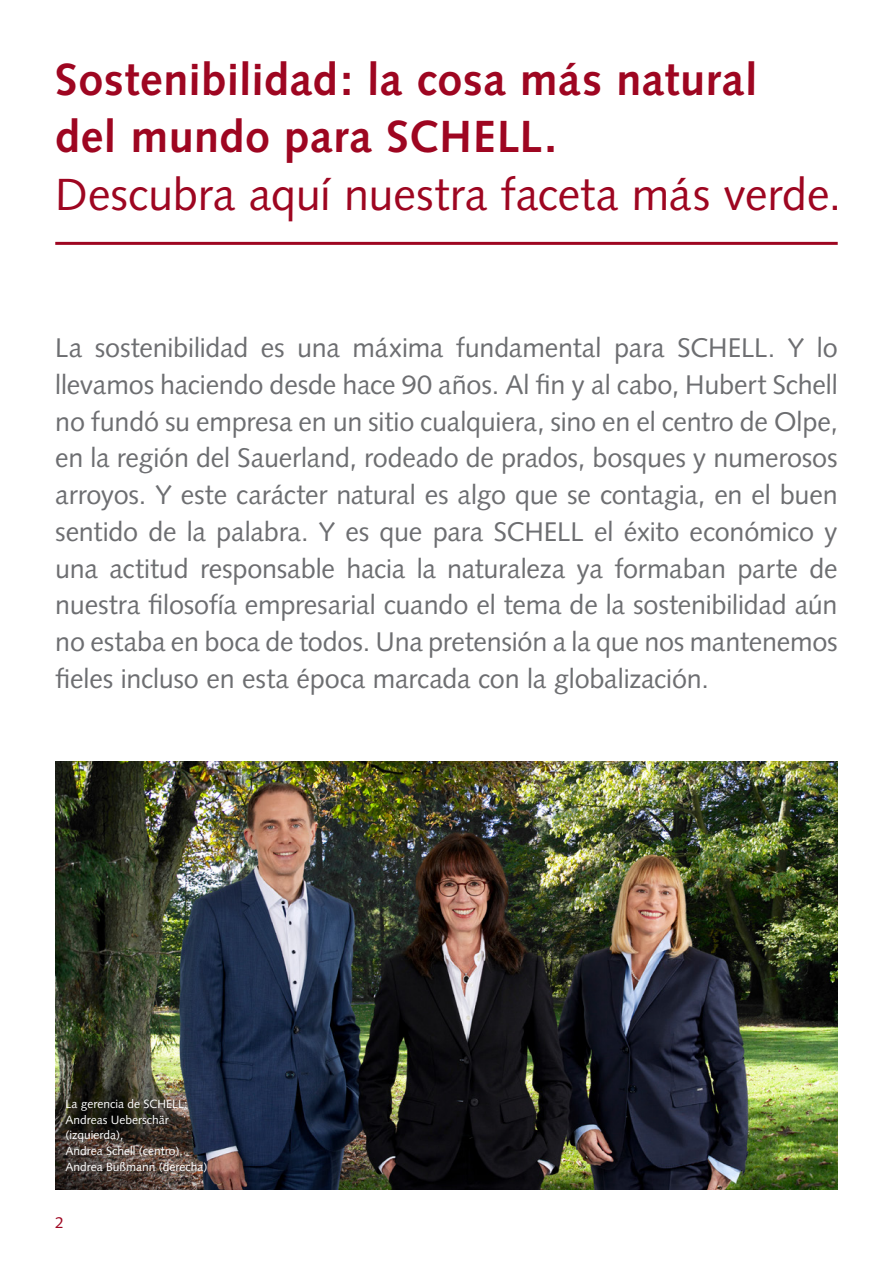
<style>
.page{position:relative;width:893px;height:1263px;background:#fff}
.page>*{position:absolute;margin:0;border:0;box-sizing:border-box;transform-origin:0 0}
.t1{font:700 45px/57.8px "Syntax";letter-spacing:.01em;color:#9e0621}
.t2{font:45px "Syntax";color:#9e0621}
.t3{font:27px/36.8px "Syntax";letter-spacing:-.005em;color:#6d6e71;text-align:justify}
.t4{font:15.75px "Syntax";color:#9e0621}
.t5{font:12px/15.8px "Syntax";color:#fff}
</style>
<div class="page">
<img style="left:55px;top:761px;width:783px;height:428px">
<img style="left:55px;top:950px;width:230px;height:239px">
<hr style="left:55px;top:242px;width:783px;height:3px;background:#9e0621">
<h1 class="t1" style="left:55px;top:50px;width:704px">Sostenibilidad: la cosa más natural del mundo para SCHELL.</h1>
<h1 class="t2" style="left:55px;top:168px;width:788px">Descubra aquí nuestra faceta más verde.</h1>
<p class="t3" style="left:55px;top:329px;width:784px">La sostenibilidad es una máxima fundamental para SCHELL. Y lo llevamos haciendo desde hace 90 años. Al fin y al cabo, Hubert Schell no fundó su empresa en un sitio cualquiera, sino en el centro de Olpe, en la región del Sauerland, rodeado de prados, bosques y numerosos arroyos. Y este carácter natural es algo que se contagia, en el buen sentido de la palabra. Y es que para SCHELL el éxito económico y una actitud responsable hacia la naturaleza ya formaban parte de nuestra filosofía empresarial cuando el tema de la sostenibilidad aún no estaba en boca de todos. Una pretensión a la que nos mantenemos fieles incluso en esta época marcada con la globalización.</p>
<p class="t5" style="left:65px;top:1096px;width:144px">La gerencia de SCHELL:<br>Andreas Ueberschär (izquierda),<br>Andrea Schell (centro),<br>Andrea Bußmann (derecha)</p>
<p class="t4" style="left:55px;top:1213px;width:10px">2</p>
</div>
